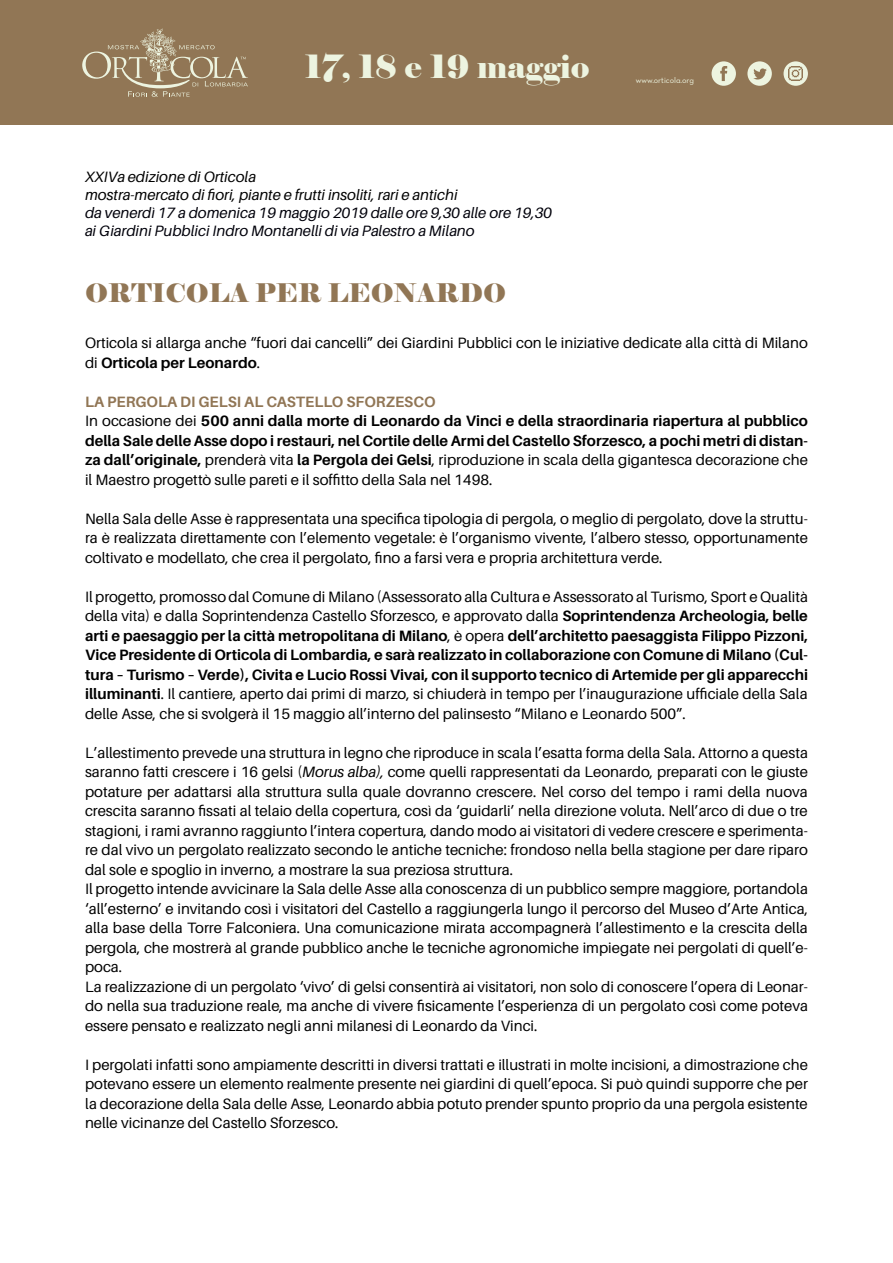
<style>
.page{position:relative;width:893px;height:1263px;background:#fff}
.page>*{position:absolute;margin:0;border:0;box-sizing:border-box;transform-origin:0 0}
.t1{font:31.95px "Elephant";color:#edf4e0}
.t2{font:25.5px "Elephant";color:#917655}
.t3{font:15px/19.5px "Aileron";color:#000;text-align:justify}
.t4{font:700 15px/19.5px "Aileron";color:#000}
.t5{font:italic 15px/18px "Aileron";color:#00000a}
.t6{font:italic 15px/18px "Aileron";color:#000}
.t7{font:8.25px "Neutra Text TF Book Alt";color:#edf4e0}
.s1{font-weight:700}
.s2{color:#917655}
.s3{font-weight:400}
.s4{font-style:italic}
</style>
<div class="page">
<div style="left:0;top:0;width:893px;height:124px;background:#917655"></div>
<svg style="left:82px;top:28px;width:166px;height:69px"></svg>
<svg style="left:711px;top:61px;width:25px;height:25px"></svg>
<svg style="left:747px;top:61px;width:25px;height:25px"></svg>
<svg style="left:783px;top:61px;width:25px;height:25px"></svg>
<img style="left:789px;top:66px;width:14px;height:15px">
<h1 class="t1" style="left:305px;top:47px;width:286px">17, 18 e 19 maggio</h1>
<p class="t6" style="left:85px;top:168px;width:374px">XXIVa edizione di Orticola<br>mostra-mercato di fiori, piante e frutti insoliti, rari e antichi</p>
<p class="t5" style="left:85px;top:204px;width:469px">da venerdì 17 a domenica 19 maggio 2019 dalle ore 9,30 alle ore 19,30 ai Giardini Pubblici Indro Montanelli di via Palestro a Milano</p>
<p class="t7" style="left:636px;top:75px;width:60px">www.orticola.org</p>
<h2 class="t2" style="left:85px;top:277px;width:423px">ORTICOLA PER LEONARDO</h2>
<p class="t3" style="left:85px;top:333px;width:724px">Orticola si allarga anche “fuori dai cancelli” dei Giardini Pubblici con le iniziative dedicate alla città di Milano di <span class="s1">Orticola per Leonardo</span>.</p>
<p class="t4" style="left:85px;top:392px;width:724px"><span class="s2">LA PERGOLA DI GELSI AL CASTELLO SFORZESCO<br></span><span class="s3">In occasione dei</span> 500 anni dalla morte di Leonardo da Vinci e della straordinaria riapertura al pubblico della Sale delle Asse dopo i restauri, nel Cortile delle Armi del Castello Sforzesco, a pochi metri di distan&shy;za dall’originale, <span class="s3">prenderà vita</span> la Pergola dei Gelsi<span class="s3">, riproduzione in scala della gigantesca decorazione che il Maestro progettò sulle pareti e il soffitto della Sala nel 1498.</span></p>
<p class="t3" style="left:85px;top:509px;width:724px">Nella Sala delle Asse è rappresentata una specifica tipologia di pergola, o meglio di pergolato, dove la struttu&shy;ra è realizzata direttamente con l’elemento vegetale: è l’organismo vivente, l’albero stesso, opportunamente coltivato e modellato, che crea il pergolato, fino a farsi vera e propria architettura verde.</p>
<p class="t3" style="left:85px;top:587px;width:724px">Il progetto, promosso dal Comune di Milano (Assessorato alla Cultura e Assessorato al Turismo, Sport e Qualità della vita) e dalla Soprintendenza Castello Sforzesco, e approvato dalla <span class="s1">Soprintendenza Archeologia, belle arti e paesaggio per la città metropolitana di Milano</span>, è opera <span class="s1">dell’architetto paesaggista Filippo Pizzoni, Vice Presidente di Orticola di Lombardia, e sarà realizzato in collaborazione con Comune di Milano (Cul&shy;tura – Turismo – Verde), Civita e Lucio Rossi Vivai, con il supporto tecnico di Artemide per gli apparecchi illuminanti</span>. Il cantiere, aperto dai primi di marzo, si chiuderà in tempo per l’inaugurazione ufficiale della Sala delle Asse, che si svolgerà il 15 maggio all’interno del palinsesto “Milano e Leonardo 500”.</p>
<p class="t3" style="left:85px;top:743px;width:724px;text-align:left">L’allestimento prevede una struttura in legno che riproduce in scala l’esatta forma della Sala. Attorno a questa saranno fatti crescere i 16 gelsi (<span class="s4">Morus alba),</span> come quelli rappresentati da Leonardo, preparati con le giuste potature per adattarsi alla struttura sulla quale dovranno crescere. Nel corso del tempo i rami della nuova crescita saranno fissati al telaio della copertura, così da ‘guidarli’ nella direzione voluta. Nell’arco di due o tre stagioni, i rami avranno raggiunto l’intera copertura, dando modo ai visitatori di vedere crescere e sperimenta&shy;re dal vivo un pergolato realizzato secondo le antiche tecniche: frondoso nella bella stagione per dare riparo dal sole e spoglio in inverno, a mostrare la sua preziosa struttura.<br>Il progetto intende avvicinare la Sala delle Asse alla conoscenza di un pubblico sempre maggiore, portandola ‘all’esterno’ e invitando così i visitatori del Castello a raggiungerla lungo il percorso del Museo d’Arte Antica, alla base della Torre Falconiera. Una comunicazione mirata accompagnerà l’allestimento e la crescita della pergola, che mostrerà al grande pubblico anche le tecniche agronomiche impiegate nei pergolati di quell’e&shy;poca.<br>La realizzazione di un pergolato ‘vivo’ di gelsi consentirà ai visitatori, non solo di conoscere l’opera di Leonar&shy;do nella sua traduzione reale, ma anche di vivere fisicamente l’esperienza di un pergolato così come poteva essere pensato e realizzato negli anni milanesi di Leonardo da Vinci.</p>
<p class="t3" style="left:85px;top:1055px;width:724px">I pergolati infatti sono ampiamente descritti in diversi trattati e illustrati in molte incisioni, a dimostrazione che potevano essere un elemento realmente presente nei giardini di quell’epoca. Si può quindi supporre che per la decorazione della Sala delle Asse, Leonardo abbia potuto prender spunto proprio da una pergola esistente nelle vicinanze del Castello Sforzesco.</p>
</div>
